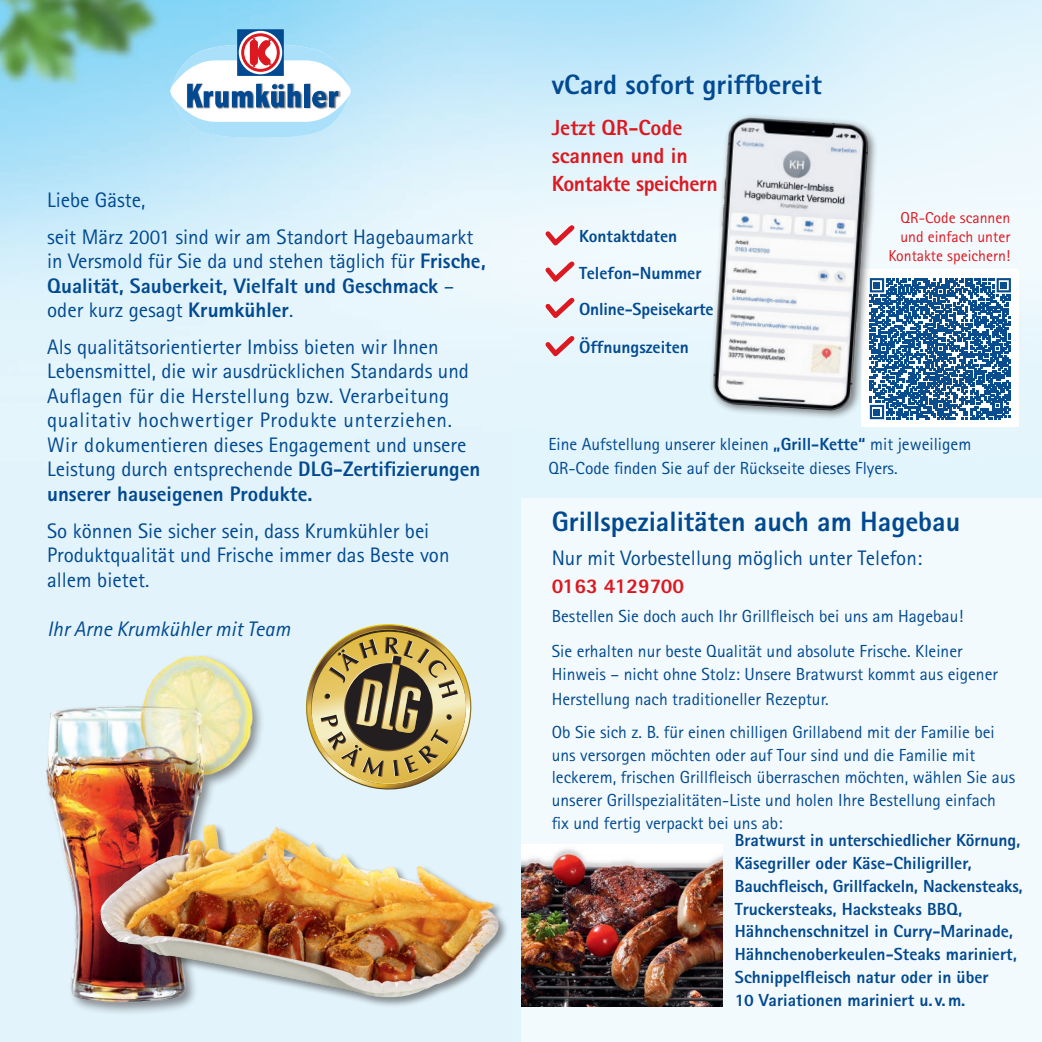
<style>
.page{position:relative;width:1042px;height:1042px;background:#fff}
.page>*{position:absolute;margin:0;border:0;box-sizing:border-box;transform-origin:0 0}
.t1{font:800 28px "Rotis Sans Serif Std";color:#014990}
.t2{font:800 21.88px/28px "Rotis Sans Serif Std";color:#dc1820}
.t3{font:21px/24.5px "Rotis Sans Serif Std";color:#014990}
.t4{font:21px "Rotis Sans Serif Std";letter-spacing:.03em;color:#014990}
.t5{font:italic 21px "Rotis Sans Serif Std";color:#014990}
.t6{font:17.5px/22.8px "Rotis Sans Serif Std";color:#014990}
.t7{font:800 17.5px "Rotis Sans Serif Std";color:#014990}
.t8{font:15.75px/18.9px "Rotis Sans Serif Std";color:#dc1820;text-align:right}
.s1{font-weight:800}
.s2{font-weight:800;color:#dc1820}
</style>
<div class="page">
<img style="left:0;top:0;width:511px;height:1042px">
<svg style="left:170px;top:29px;width:181px;height:109px"></svg>
<svg style="left:299px;top:619px;width:179px;height:177px;background:#bbb28c"></svg>
<img style="left:40px;top:640px;width:219px;height:375px">
<div style="left:99px;top:822px;width:410px;height:186px;background:#231f20;opacity:.5"></div>
<img style="left:101px;top:825px;width:277px;height:172px">
<div style="left:521px;top:499px;width:521px;height:543px;background:#f3fafd"></div>
<svg style="left:881px;top:278px;width:130px;height:141px"></svg>
<img style="left:700px;top:108px;width:181px;height:316px">
<svg style="left:545px;top:224px;width:30px;height:22px"></svg>
<svg style="left:545px;top:261px;width:30px;height:21px"></svg>
<svg style="left:545px;top:297px;width:30px;height:21px"></svg>
<svg style="left:545px;top:335px;width:30px;height:21px"></svg>
<img style="left:521px;top:844px;width:201px;height:162px">
<p class="t3" style="left:47px;top:187px;width:100px">Liebe Gäste,</p>
<p class="t3" style="left:47px;top:224px;width:440px">seit März 2001 sind wir am Standort Hagebaumarkt in Versmold für Sie da und stehen täglich für <span class="s1">Frische, Qualität, Sauberkeit, Vielfalt und Geschmack</span> – oder kurz gesagt <span class="s1">Krumkühler</span>.</p>
<p class="t3" style="left:47px;top:334px;width:423px">Als qualitätsorientierter Imbiss bieten wir Ihnen<br>Lebensmittel, die wir ausdrücklichen Standards und<br>Auflagen für die Herstellung bzw. Verarbeitung</p>
<p class="t4" style="left:47px;top:408px;width:406px">qualitativ hochwertiger Produkte unterziehen.</p>
<p class="t3" style="left:47px;top:432px;width:435px">Wir dokumentieren dieses Engagement und unsere<br>Leistung durch entsprechende <span class="s1">DLG-Zertifizierungen unserer hauseigenen Produkte.</span></p>
<p class="t3" style="left:47px;top:518px;width:404px">So können Sie sicher sein, dass Krumkühler bei<br>Produktqualität und Frische immer das Beste von allem bietet.</p>
<p class="t5" style="left:47px;top:617px;width:245px">Ihr Arne Krumkühler mit Team</p>
<p class="t1" style="left:552px;top:67px;width:272px">vCard sofort griffbereit</p>
<p class="t2" style="left:552px;top:114px;width:167px">Jetzt QR-Code scannen und in<br>Kontakte speichern</p>
<p class="t7" style="left:579px;top:225px;width:100px">Kontaktdaten</p>
<p class="t7" style="left:579px;top:262px;width:124px">Telefon-Nummer</p>
<p class="t7" style="left:579px;top:298px;width:136px">Online-Speisekarte</p>
<p class="t7" style="left:579px;top:336px;width:111px">Öffnungszeiten</p>
<p class="t8" style="left:888px;top:208px;width:123px">QR-Code scannen und einfach unter<br>Kontakte speichern!</p>
<p class="t6" style="left:548px;top:431px;width:424px;line-height:24.5px">Eine Aufstellung unserer kleinen <span class="s1">„Grill-Kette“</span> mit jeweiligem<br>QR-Code finden Sie auf der Rückseite dieses Flyers.</p>
<p class="t1" style="left:552px;top:503px;width:410px">Grillspezialitäten auch am Hagebau</p>
<p class="t3" style="left:552px;top:544px;width:372px;line-height:28px">Nur mit Vorbestellung möglich unter Telefon:<br><span class="s2">0163 4129700</span></p>
<p class="t6" style="left:552px;top:605px;width:413px">Bestellen Sie doch auch Ihr Grillfleisch bei uns am Hagebau!</p>
<p class="t6" style="left:552px;top:640px;width:412px">Sie erhalten nur beste Qualität und absolute Frische. Kleiner</p>
<p class="t6" style="left:552px;top:662px;width:448px;line-height:24.5px">Hinweis – nicht ohne Stolz: Unsere Bratwurst kommt aus eigener<br>Herstellung nach traditioneller Rezeptur.</p>
<p class="t6" style="left:552px;top:720px;width:465px">Ob Sie sich z. B. für einen chilligen Grillabend mit der Familie bei uns versorgen möchten oder auf Tour sind und die Familie mit leckerem, frischen Grillfleisch überraschen möchten, wählen Sie aus unserer Grillspezialitäten-Liste und holen Ihre Bestellung einfach fix und fertig verpackt bei uns ab:</p>
<p class="t7" style="left:735px;top:829px;width:287px">Bratwurst in unterschiedlicher Körnung,</p>
<p class="t7" style="left:735px;top:852px;width:238px">Käsegriller oder Käse-Chiligriller,</p>
<p class="t7" style="left:735px;top:875px;width:289px">Bauchfleisch, Grillfackeln, Nackensteaks,</p>
<p class="t7" style="left:735px;top:897px;width:229px">Truckersteaks, Hacksteaks BBQ,</p>
<p class="t7" style="left:735px;top:920px;width:280px">Hähnchenschnitzel in Curry-Marinade,</p>
<p class="t7" style="left:735px;top:943px;width:283px">Hähnchenoberkeulen-Steaks mariniert,</p>
<p class="t7" style="left:735px;top:966px;width:255px">Schnippelfleisch natur oder in über</p>
<p class="t7" style="left:735px;top:988px;width:232px">10 Variationen mariniert u. v.m.</p>
</div>
